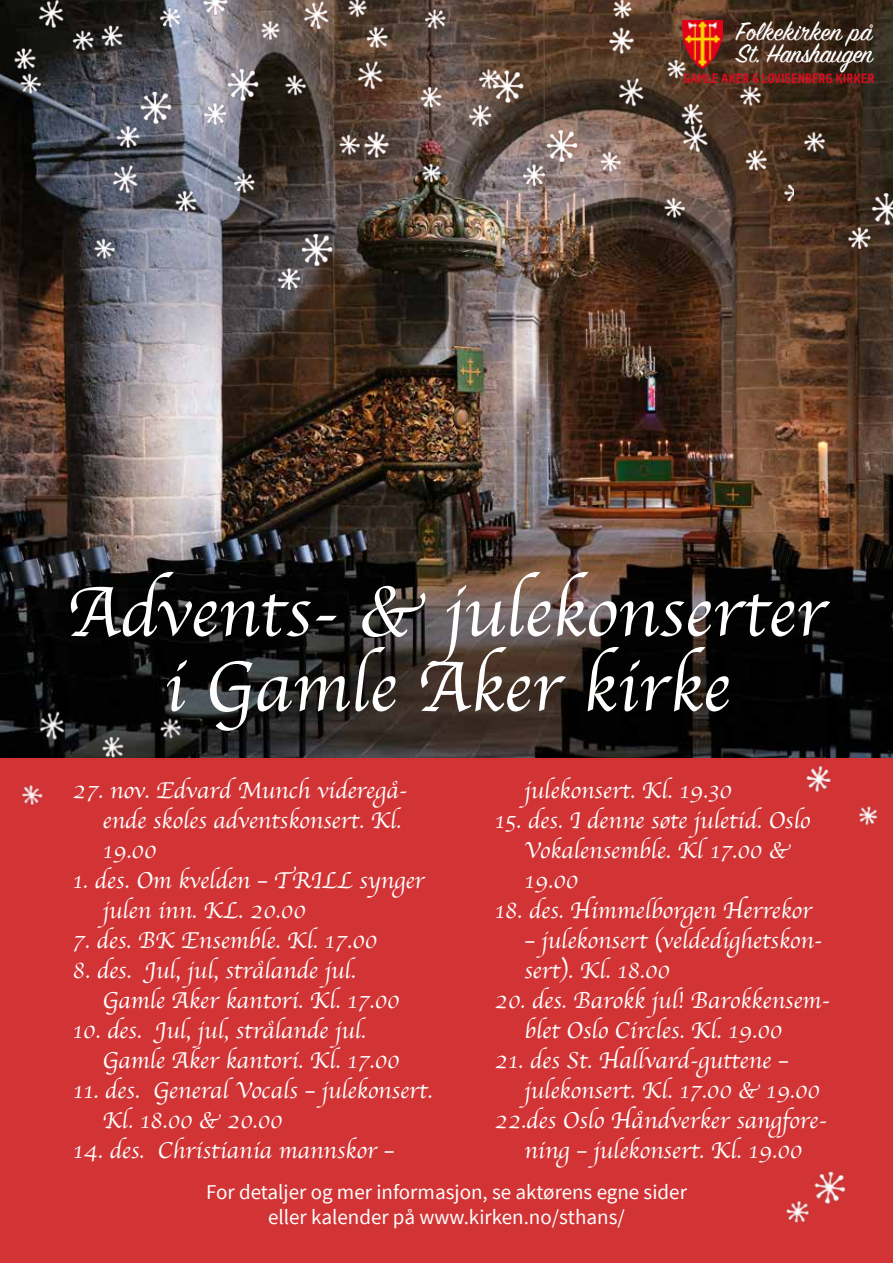
<style>
.page{position:relative;width:893px;height:1263px;background:#fff}
.page>*{position:absolute;margin:0;border:0;box-sizing:border-box;transform-origin:0 0}
.t1{font:73.5px/75px "Apple Chancery";color:#fff;text-align:center}
.t2{font:28.8px/22px "Sign Painter House Script";letter-spacing:-.02em;color:#fff}
.t3{font:24px/30px "Apple Chancery";color:#fff}
.t4{font:21px/25.2px "Source Sans Pro";color:#fff;text-align:center}
.t5{font:700 13.35px "Centima";letter-spacing:-.01em;color:#e10b21}
</style>
<div class="page">
<div style="left:0;top:149px;width:893px;height:1114px;background:#d23335"></div>
<img style="left:0;top:0;width:893px;height:758px">
<img style="left:80px;top:176px;width:366px;height:164px">
<img style="left:0;top:0;width:285px;height:197px">
<img style="left:325px;top:0;width:366px;height:235px">
<img style="left:272px;top:0;width:366px;height:176px">
<img style="left:786px;top:1171px;width:60px;height:53px">
<img style="left:651px;top:63px;width:242px;height:235px">
<img style="left:7px;top:650px;width:195px;height:156px">
<img style="left:7px;top:0;width:366px;height:175px">
<img style="left:586px;top:17px;width:207px;height:235px">
<img style="left:751px;top:753px;width:140px;height:72px">
<p class="t2" style="left:737px;top:23px;width:138px">Folkekirken på<br>St. Hanshaugen</p>
<p class="t5" style="left:683px;top:70px;width:193px">GAMLE AKER &amp; LOVISENBERG KIRKER</p>
<h1 class="t1" style="left:66px;top:574px;width:761px">Advents- &amp; julekonserter i Gamle Aker kirke</h1>
<p class="t3" style="left:102px;top:775px;width:306px;text-indent:-30px">27. nov. Edvard Munch videregå&shy;ende skoles adventskonsert. Kl.<br>19.00</p>
<p class="t3" style="left:102px;top:865px;width:323px;text-indent:-30px">1. des. Om kvelden – TRILL synger julen inn. KL. 20.00</p>
<p class="t3" style="left:73px;top:925px;width:306px">7. des. BK Ensemble. Kl. 17.00</p>
<p class="t3" style="left:102px;top:955px;width:298px;text-indent:-30px">8. des. Jul, jul, strålande jul.<br>Gamle Aker kantori. Kl. 17.00</p>
<p class="t3" style="left:102px;top:1015px;width:298px;text-indent:-30px">10. des. Jul, jul, strålande jul.<br>Gamle Aker kantori. Kl. 17.00</p>
<p class="t3" style="left:102px;top:1075px;width:331px;text-indent:-30px">11. des. General Vocals – julekonsert.<br>Kl. 18.00 &amp; 20.00</p>
<p class="t3" style="left:73px;top:1135px;width:322px">14. des. Christiania mannskor –</p>
<p class="t3" style="left:524px;top:775px;width:209px">julekonsert. Kl. 19.30</p>
<p class="t3" style="left:524px;top:805px;width:287px;text-indent:-30px">15. des. I denne søte juletid. Oslo<br>Vokalensemble. Kl 17.00 &amp;<br>19.00</p>
<p class="t3" style="left:494px;top:895px;width:319px">18. des. Himmelborgen Herrekor</p>
<p class="t3" style="left:524px;top:925px;width:300px">– julekonsert (veldedighetskon&shy;sert). Kl. 18.00</p>
<p class="t3" style="left:524px;top:985px;width:307px;text-indent:-30px">20. des. Barokk jul! Barokkensem&shy;blet Oslo Circles. Kl. 19.00</p>
<p class="t3" style="left:494px;top:1045px;width:295px">21. des St. Hallvard-guttene –</p>
<p class="t3" style="left:524px;top:1075px;width:297px">julekonsert. Kl. 17.00 &amp; 19.00</p>
<p class="t3" style="left:494px;top:1105px;width:334px">22.des Oslo Håndverker sangfore-</p>
<p class="t3" style="left:524px;top:1135px;width:279px">ning – julekonsert. Kl. 19.00</p>
<p class="t4" style="left:206px;top:1180px;width:482px">For detaljer og mer informasjon, se aktørens egne sider eller kalender på www.kirken.no/sthans/</p>
</div>
